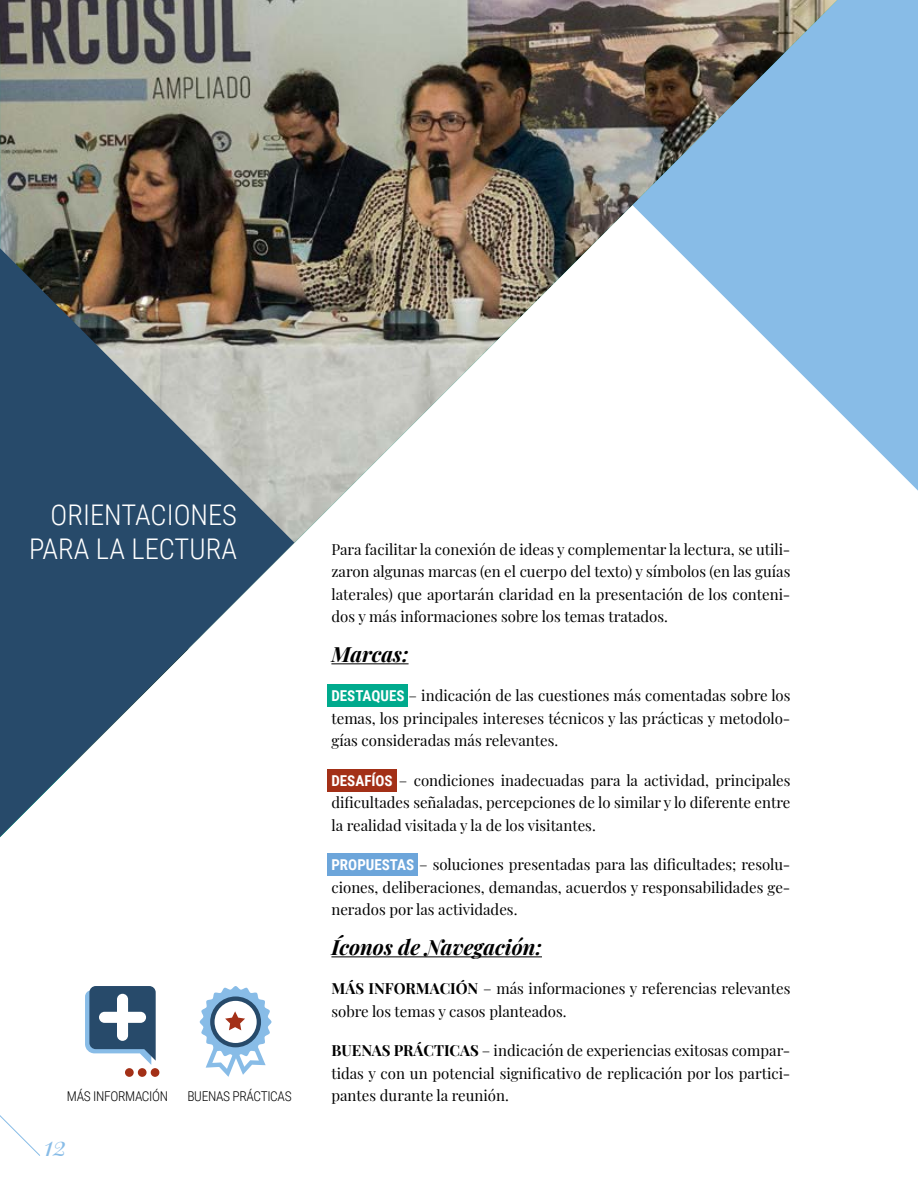
<style>
.page{position:relative;width:918px;height:1188px;background:#fff}
.page>*{position:absolute;margin:0;border:0;box-sizing:border-box;transform-origin:0 0}
.t1{font:300 28.5px/34.2px "Roboto Condensed";color:#fff;text-align:right}
.t2{font:italic 27px "Playfair Display";color:#88bce7}
.t3{font:italic 700 21px "Playfair Display";color:#000}
.t4{font:15px/22.5px "Playfair Display";color:#000;text-align:justify}
.t5{font:300 13.5px "Roboto Condensed";letter-spacing:-.025em;color:#000}
.s1{font-family:"Roboto Condensed";font-weight:700;color:#fff}
.s2{font-weight:700}
</style>
<div class="page">
<svg style="left:0;top:1115px;width:40px;height:41px"></svg>
<svg style="left:837px;top:0;width:81px;height:491px;background:#92c2e9"></svg>
<img style="left:0;top:0;width:837px;height:685px">
<svg style="left:0;top:248px;width:294px;height:589px;fill:#274a6a"></svg>
<div style="left:327px;top:685px;width:81px;height:22px;background:#00aa8d"></div>
<div style="left:327px;top:770px;width:70px;height:22px;background:#a33017"></div>
<div style="left:327px;top:853px;width:91px;height:22px;background:#6ca5da"></div>
<hr style="left:331px;top:664px;width:78px;height:1px;background:#000">
<hr style="left:331px;top:957px;width:211px;height:1px;background:#000">
<svg style="left:85px;top:986px;width:71px;height:79px"></svg>
<div style="left:151px;top:1068px;width:8px;height:9px;background:#a33017;border-radius:50%"></div>
<div style="left:138px;top:1068px;width:9px;height:9px;background:#a33017;border-radius:50%"></div>
<div style="left:125px;top:1068px;width:9px;height:9px;background:#a33017;border-radius:50%"></div>
<svg style="left:200px;top:986px;width:72px;height:91px"></svg>
<h1 class="t1" style="left:29px;top:497px;width:209px">ORIENTACIONES<br>PARA LA LECTURA</h1>
<p class="t5" style="left:67px;top:1086px;width:103px">MÁS INFORMACIÓN</p>
<p class="t5" style="left:187px;top:1086px;width:106px">BUENAS PRÁCTICAS</p>
<h2 class="t2" style="left:44px;top:1125px;width:24px">12</h2>
<p class="t4" style="left:331px;top:537px;width:460px">Para facilitar la conexión de ideas y complementar la lectura, se utili&shy;zaron algunas marcas (en el cuerpo del texto) y símbolos (en las guías laterales) que aportarán claridad en la presentación de los conteni&shy;dos y más informaciones sobre los temas tratados.</p>
<h3 class="t3" style="left:331px;top:638px;width:79px">Marcas:</h3>
<p class="t4" style="left:331px;top:683px;width:461px"><span class="s1">DESTAQUES</span> – indicación de las cuestiones más comentadas sobre los temas, los principales intereses técnicos y las prácticas y metodolo&shy;gías consideradas más relevantes.</p>
<p class="t4" style="left:331px;top:768px;width:461px"><span class="s1">DESAFÍOS</span> – condiciones inadecuadas para la actividad, principales dificultades señaladas, percepciones de lo similar y lo diferente entre la realidad visitada y la de los visitantes.</p>
<p class="t4" style="left:331px;top:852px;width:460px"><span class="s1">PROPUESTAS</span> – soluciones presentadas para las dificultades; resolu&shy;ciones, deliberaciones, demandas, acuerdos y responsabilidades ge&shy;nerados por las actividades.</p>
<h3 class="t3" style="left:331px;top:931px;width:212px">Íconos de Navegación:</h3>
<p class="t4" style="left:331px;top:976px;width:461px"><span class="s2">MÁS INFORMACIÓN</span> – más informaciones y referencias relevantes sobre los temas y casos planteados.</p>
<p class="t4" style="left:331px;top:1038px;width:460px"><span class="s2">BUENAS PRÁCTICAS</span> – indicación de experiencias exitosas compar&shy;tidas y con un potencial significativo de replicación por los partici&shy;pantes durante la reunión.</p>
</div>
